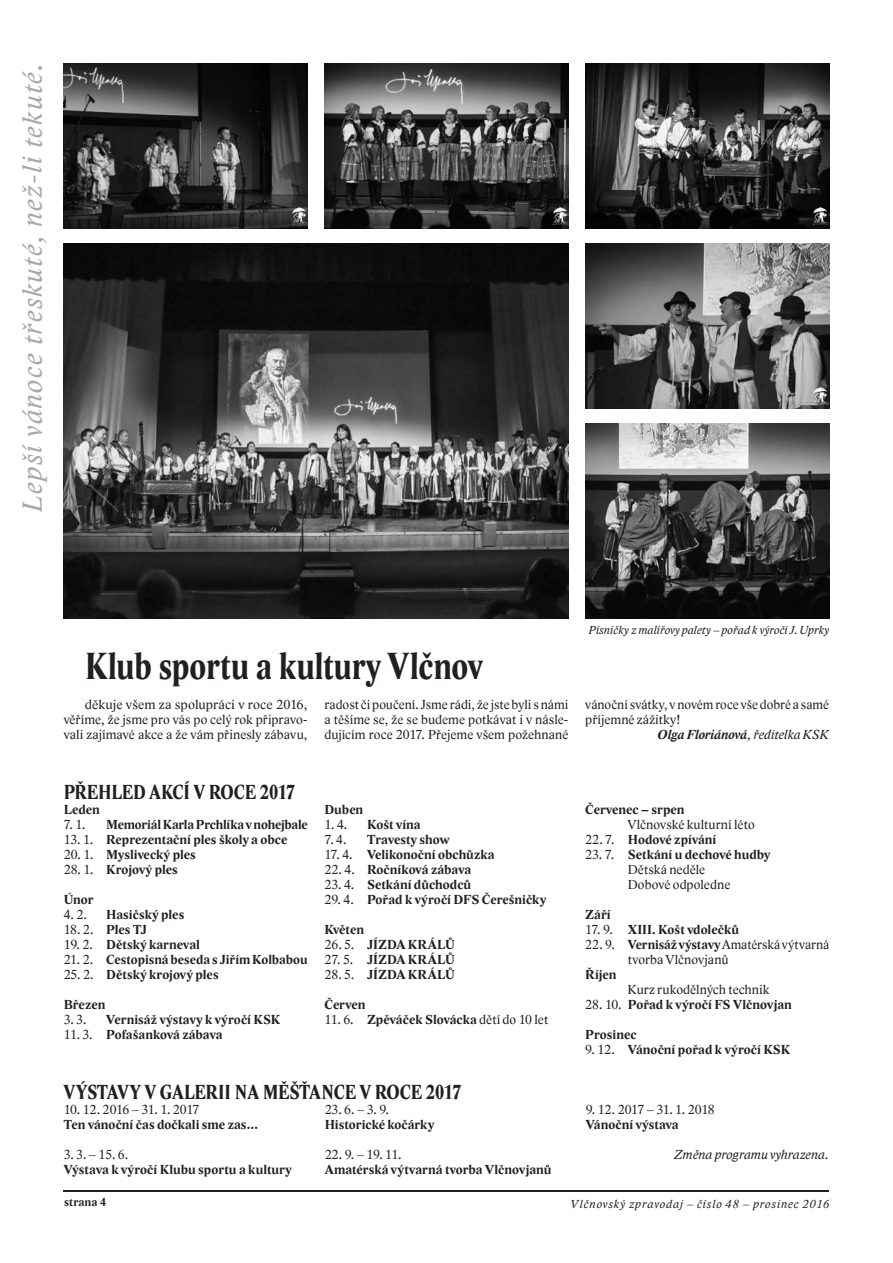
<style>
.page{position:relative;width:893px;height:1263px;background:#fff}
.page>*{position:absolute;margin:0;border:0;box-sizing:border-box;transform-origin:0 0}
.Nadpis_H1{font:700 39px "Lido STF Cond CE";color:#231f20}
.Pranostiky_-_boky{font:italic 28.5px "Lido STFCE";letter-spacing:.05em;color:#a8a9ad}
.Nadpis_H3{font:700 21px "Lido STF Cond CE";letter-spacing:-.005em;color:#231f20}
.Text_-_blok_9b{font:700 13.5px "Lido STFCE";letter-spacing:.005em;color:#231f20}
.Text_-_blok_9b-2{font:13.5px/15px "Lido STFCE";letter-spacing:.005em;color:#231f20;text-align:justify}
.Text_-_blok_9b-3{font:13.5px "Lido STFCE";letter-spacing:-.03em;color:#231f20}
.Podpis_i_b{font:italic 700 13.5px "Lido STFCE";color:#231f20}
.Text_-_blok_9b-4{font:italic 13.5px "Lido STFCE";letter-spacing:-.005em;color:#231f20}
.Popiska{font:italic 12px "Lido STFCE";letter-spacing:.005em;color:#231f20}
.Popiska-2{font:italic 12px "Lido STFCE";letter-spacing:.075em;color:#231f20}
.t1{font:700 12px "Lido STFCE";letter-spacing:.01em;color:#231f20}
.s1{font-weight:400}
.s2{font-weight:700}
</style>
<div class="page">
<hr style="left:64px;top:1190px;width:765px;height:1px;background:#231f20">
<img style="left:64px;top:64px;width:244px;height:165px">
<img style="left:325px;top:64px;width:243px;height:165px">
<img style="left:585px;top:64px;width:244px;height:165px">
<img style="left:585px;top:244px;width:244px;height:165px">
<img style="left:585px;top:424px;width:244px;height:195px">
<img style="left:64px;top:244px;width:504px;height:375px">
<p class="Pranostiky_-_boky" style="left:15px;top:512px;width:449px;rotate:-90deg">Lepší vánoce třeskuté, než-li tekuté.</p>
<p class="Nadpis_H1" style="left:85px;top:642px;width:399px">Klub sportu a kultury Vlčnov</p>
<p class="Popiska" style="left:589px;top:623px;width:242px">Písničky z malířovy palety – pořad k výročí J. Uprky</p>
<p class="Text_-_blok_9b-2" style="left:64px;top:697px;width:245px;text-indent:21px">děkuje všem za spolupráci v roce 2016, věříme, že jsme pro vás po celý rok připravo&shy;vali zajímavé akce a že vám přinesly zábavu,</p>
<p class="Text_-_blok_9b-2" style="left:324px;top:697px;width:245px">radost či poučení. Jsme rádi, že jste byli s námi a těšíme se, že se budeme potkávat i v násle&shy;dujícím roce 2017. Přejeme všem požehnané</p>
<p class="Text_-_blok_9b-2" style="left:585px;top:697px;width:245px">vánoční svátky, v novém roce vše dobré a samé příjemné zážitky!</p>
<p class="Podpis_i_b" style="left:658px;top:726px;width:173px">Olga Floriánová<span class="s1">, ředitelka KSK</span></p>
<p class="Nadpis_H3" style="left:64px;top:779px;width:233px">PŘEHLED AKCÍ V ROCE 2017</p>
<p class="Text_-_blok_9b" style="left:64px;top:801px;width:38px">Leden</p>
<p class="Text_-_blok_9b-2" style="left:64px;top:817px;width:23px">7. 1.</p>
<p class="Text_-_blok_9b" style="left:106px;top:816px;width:203px">Memoriál Karla Prchlíka v nohejbale</p>
<p class="Text_-_blok_9b" style="left:64px;top:831px;width:225px"><span class="s1">13. 1.</span> Reprezentační ples školy a obce</p>
<p class="Text_-_blok_9b" style="left:64px;top:846px;width:134px"><span class="s1">20. 1.</span> Myslivecký ples</p>
<p class="Text_-_blok_9b" style="left:64px;top:861px;width:116px"><span class="s1">28. 1.</span> Krojový ples</p>
<p class="Text_-_blok_9b" style="left:64px;top:891px;width:31px">Únor</p>
<p class="Text_-_blok_9b-2" style="left:64px;top:907px;width:25px">4. 2.</p>
<p class="Text_-_blok_9b" style="left:106px;top:906px;width:80px">Hasičský ples</p>
<p class="Text_-_blok_9b" style="left:64px;top:921px;width:85px"><span class="s1">18. 2.</span> Ples TJ</p>
<p class="Text_-_blok_9b" style="left:64px;top:936px;width:138px"><span class="s1">19. 2.</span> Dětský karneval</p>
<p class="Text_-_blok_9b" style="left:64px;top:951px;width:245px"><span class="s1">21. 2.</span> Cestopisná beseda s Jiřím Kolbabou</p>
<p class="Text_-_blok_9b" style="left:64px;top:966px;width:156px"><span class="s1">25. 2.</span> Dětský krojový ples</p>
<p class="Text_-_blok_9b" style="left:64px;top:996px;width:43px">Březen</p>
<p class="Text_-_blok_9b-2" style="left:64px;top:1012px;width:24px">3. 3.</p>
<p class="Text_-_blok_9b" style="left:106px;top:1011px;width:176px">Vernisáž výstavy k výročí KSK</p>
<p class="Text_-_blok_9b" style="left:64px;top:1026px;width:160px"><span class="s1">11. 3.</span> Pofašanková zábava</p>
<p class="Text_-_blok_9b" style="left:324px;top:801px;width:40px">Duben</p>
<p class="Text_-_blok_9b-2" style="left:324px;top:817px;width:24px">1. 4.</p>
<p class="Text_-_blok_9b" style="left:367px;top:816px;width:55px">Košt vína</p>
<p class="Text_-_blok_9b-2" style="left:324px;top:832px;width:24px">7. 4.</p>
<p class="Text_-_blok_9b" style="left:367px;top:831px;width:84px">Travesty show</p>
<p class="Text_-_blok_9b" style="left:324px;top:846px;width:171px"><span class="s1">17. 4.</span> Velikonoční obchůzka</p>
<p class="Text_-_blok_9b" style="left:324px;top:861px;width:148px"><span class="s1">22. 4.</span> Ročníková zábava</p>
<p class="Text_-_blok_9b" style="left:324px;top:876px;width:148px"><span class="s1">23. 4.</span> Setkání důchodců</p>
<p class="Text_-_blok_9b" style="left:324px;top:891px;width:223px"><span class="s1">29. 4.</span> Pořad k výročí DFS Čerešničky</p>
<p class="Text_-_blok_9b" style="left:324px;top:921px;width:41px">Květen</p>
<p class="Text_-_blok_9b" style="left:324px;top:936px;width:132px"><span class="s1">26. 5.</span> JÍZDA KRÁLŮ</p>
<p class="Text_-_blok_9b" style="left:324px;top:951px;width:132px"><span class="s1">27. 5.</span> JÍZDA KRÁLŮ</p>
<p class="Text_-_blok_9b" style="left:324px;top:966px;width:132px"><span class="s1">28. 5.</span> JÍZDA KRÁLŮ</p>
<p class="Text_-_blok_9b" style="left:324px;top:996px;width:42px">Červen</p>
<p class="Text_-_blok_9b-2" style="left:324px;top:1012px;width:225px">11. 6. <span class="s2">Zpěváček Slovácka</span> dětí do 10 let</p>
<p class="Nadpis_H3" style="left:64px;top:1079px;width:399px">VÝSTAVY V GALERII NA MĚŠŤANCE V ROCE 2017</p>
<p class="Text_-_blok_9b-3" style="left:64px;top:1101px;width:137px">10. 12. 2016 – 31. 1. 2017</p>
<p class="Text_-_blok_9b" style="left:64px;top:1116px;width:196px">Ten vánoční čas dočkali sme zas…</p>
<p class="Text_-_blok_9b-2" style="left:64px;top:1147px;width:66px">3. 3. – 15. 6.</p>
<p class="Text_-_blok_9b" style="left:64px;top:1161px;width:229px">Výstava k výročí Klubu sportu a kultury</p>
<p class="Text_-_blok_9b-2" style="left:325px;top:1102px;width:66px">23. 6. – 3. 9.</p>
<p class="Text_-_blok_9b" style="left:325px;top:1116px;width:111px">Historické kočárky</p>
<p class="Text_-_blok_9b-2" style="left:325px;top:1147px;width:79px">22. 9. – 19. 11.</p>
<p class="Text_-_blok_9b" style="left:325px;top:1161px;width:228px">Amatérská výtvarná tvorba Vlčnovjanů</p>
<p class="Text_-_blok_9b" style="left:585px;top:801px;width:101px">Červenec – srpen</p>
<p class="Text_-_blok_9b-2" style="left:628px;top:817px;width:128px">Vlčnovské kulturní léto</p>
<p class="Text_-_blok_9b" style="left:585px;top:831px;width:133px"><span class="s1">22. 7.</span> Hodové zpívání</p>
<p class="Text_-_blok_9b" style="left:585px;top:846px;width:186px"><span class="s1">23. 7.</span> Setkání u dechové hudby</p>
<p class="Text_-_blok_9b-2" style="left:628px;top:862px;width:79px">Dětská neděle</p>
<p class="Text_-_blok_9b-2" style="left:628px;top:877px;width:104px">Dobové odpoledne</p>
<p class="Text_-_blok_9b" style="left:585px;top:906px;width:27px">Září</p>
<p class="Text_-_blok_9b" style="left:585px;top:921px;width:155px"><span class="s1">17. 9.</span> XIII. Košt vdolečků</p>
<p class="Text_-_blok_9b-2" style="left:628px;top:937px;width:203px;text-indent:-43px">22. 9. <span class="s2">Vernisáž výstavy</span> Amatérská výtvarná tvorba Vlčnovjanů</p>
<p class="Text_-_blok_9b" style="left:585px;top:966px;width:33px">Říjen</p>
<p class="Text_-_blok_9b-2" style="left:628px;top:982px;width:143px">Kurz rukodělných technik</p>
<p class="Text_-_blok_9b" style="left:585px;top:996px;width:208px"><span class="s1">28. 10.</span> Pořad k výročí FS Vlčnovjan</p>
<p class="Text_-_blok_9b" style="left:585px;top:1026px;width:53px">Prosinec</p>
<p class="Text_-_blok_9b" style="left:585px;top:1041px;width:206px"><span class="s1">9. 12.</span> Vánoční pořad k výročí KSK</p>
<p class="Text_-_blok_9b-3" style="left:586px;top:1101px;width:131px">9. 12. 2017 – 31. 1. 2018</p>
<p class="Text_-_blok_9b" style="left:586px;top:1116px;width:95px">Vánoční výstava</p>
<p class="Text_-_blok_9b-4" style="left:674px;top:1146px;width:156px">Změna programu vyhrazena.</p>
<p class="t1" style="left:64px;top:1194px;width:43px">strana 4</p>
<p class="Popiska-2" style="left:571px;top:1196px;width:260px">Vlčnovský zpravodaj – číslo 48 – prosinec 2016</p>
</div>
